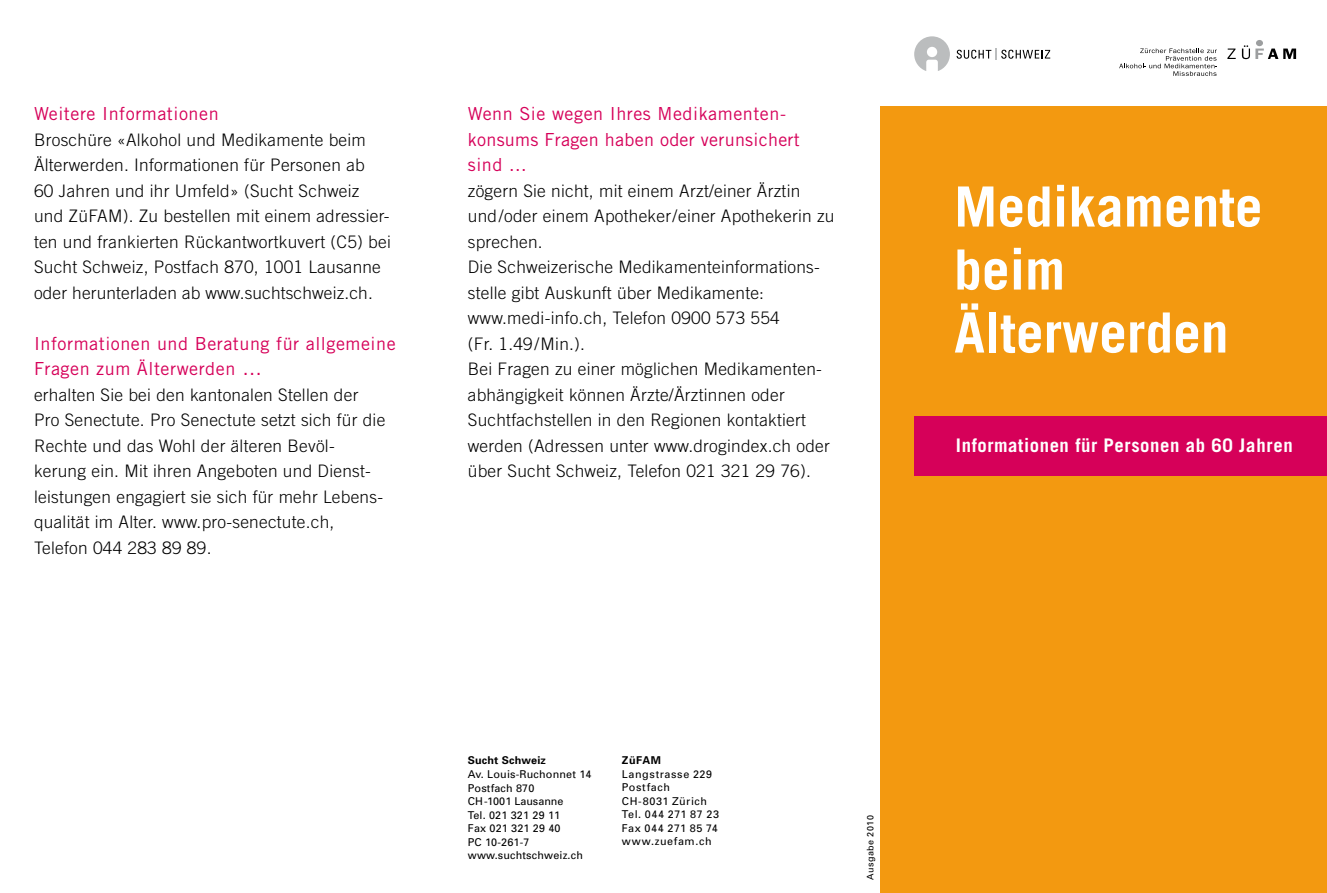
<style>
.page{position:relative;width:1327px;height:893px;background:#fff}
.page>*{position:absolute;margin:0;border:0;box-sizing:border-box;transform-origin:0 0}
.t1{font:700 55.5px/63px "Trade Gothic";color:#fff}
.t2{font:700 18.75px "Trade Gothic";letter-spacing:.03em;color:#fff}
.t3{font:18px/25.5px "Trade Gothic";letter-spacing:.03em;color:#d60059}
.t4{font:300 17.25px/25.5px "Trade Gothic";letter-spacing:.015em;color:#000}
.t5{font:10.8px/13.5px "Univers";letter-spacing:.015em;color:#000}
.t6{font:10.8px/13.5px "Univers";letter-spacing:.055em;color:#000}
.t7{font:700 10.8px "Univers";letter-spacing:.015em;color:#000}
.t8{font:9px "Univers";letter-spacing:.055em;color:#000}
.s1{font-size:19.5px}
</style>
<div class="page">
<div style="left:880px;top:106px;width:447px;height:787px;background:#f39910"></div>
<div style="left:914px;top:417px;width:413px;height:59px;background:#d60059"></div>
<svg style="left:1227px;top:49px;width:8px;height:10px"></svg>
<svg style="left:1242px;top:45px;width:54px;height:14px"></svg>
<div style="left:1256px;top:40px;width:7px;height:6px;background:#9c9e9f;border-radius:50%"></div>
<svg style="left:1119px;top:48px;width:98px;height:28px"></svg>
<svg style="left:956px;top:49px;width:94px;height:11px"></svg>
<svg style="left:914px;top:36px;width:36px;height:35px"></svg>
<p class="t3" style="left:34px;top:101px;width:186px">Weitere Informationen</p>
<p class="t4" style="left:34px;top:127px;width:358px">Broschüre «Alkohol und Medikamente beim Älterwerden. Informationen für Personen ab<br>60 Jahren und ihr Umfeld» (Sucht Schweiz und ZüFAM). Zu bestellen mit einem adressier&shy;ten und frankierten Rückantwortkuvert (C5) bei Sucht Schweiz, Postfach 870, 1001 Lausanne oder herunterladen ab www.suchtschweiz.ch.</p>
<p class="t3" style="left:34px;top:330px;width:363px">Informationen und Beratung für allgemeine<br>Fragen zum Älterwerden <span class="s1">…</span></p>
<p class="t4" style="left:34px;top:382px;width:353px">erhalten Sie bei den kantonalen Stellen der Pro Senectute. Pro Senectute setzt sich für die Rechte und das Wohl der älteren Bevöl&shy;kerung ein. Mit ihren Angeboten und Dienst&shy;leistungen engagiert sie sich für mehr Lebens&shy;qualität im Alter. www.pro-senectute.ch, Telefon 044 283 89 89.</p>
<p class="t3" style="left:468px;top:101px;width:333px">Wenn Sie wegen Ihres Medikamenten&shy;konsums Fragen haben oder verunsichert sind ...</p>
<p class="t4" style="left:468px;top:178px;width:368px">zögern Sie nicht, mit einem Arzt/einer Ärztin und/oder einem Apotheker/einer Apothekerin zu sprechen.<br>Die Schweizerische Medikamenteinformations&shy;stelle gibt Auskunft über Medikamente: www.medi-info.ch, Telefon 0900 573 554<br>(Fr. 1.49/Min.).<br>Bei Fragen zu einer möglichen Medikamenten&shy;abhängigkeit können Ärzte/Ärztinnen oder Suchtfachstellen in den Regionen kontaktiert werden (Adressen unter www.drogindex.ch oder über Sucht Schweiz, Telefon 021 321 29 76).</p>
<h1 class="t1" style="left:954px;top:174px;width:310px">Medikamente beim<br>Älterwerden</h1>
<p class="t2" style="left:956px;top:434px;width:338px">Informationen für Personen ab 60 Jahren</p>
<p class="t7" style="left:468px;top:754px;width:80px">Sucht Schweiz</p>
<p class="t5" style="left:468px;top:767px;width:125px">Av. Louis-Ruchonnet 14<br>Postfach 870<br>CH-1001 Lausanne<br>Tel. 021 321 29 11<br>Fax 021 321 29 40<br>PC 10-261-7 www.suchtschweiz.ch</p>
<p class="t7" style="left:622px;top:753px;width:41px">ZüFAM</p>
<p class="t6" style="left:622px;top:767px;width:99px">Langstrasse 229<br>Postfach<br>CH-8031 Zürich<br>Tel. 044 271 87 23<br>Fax 044 271 85 74 www.zuefam.ch</p>
<p class="t8" style="left:865px;top:880px;width:66px;rotate:-90deg">Ausgabe 2010</p>
</div>
